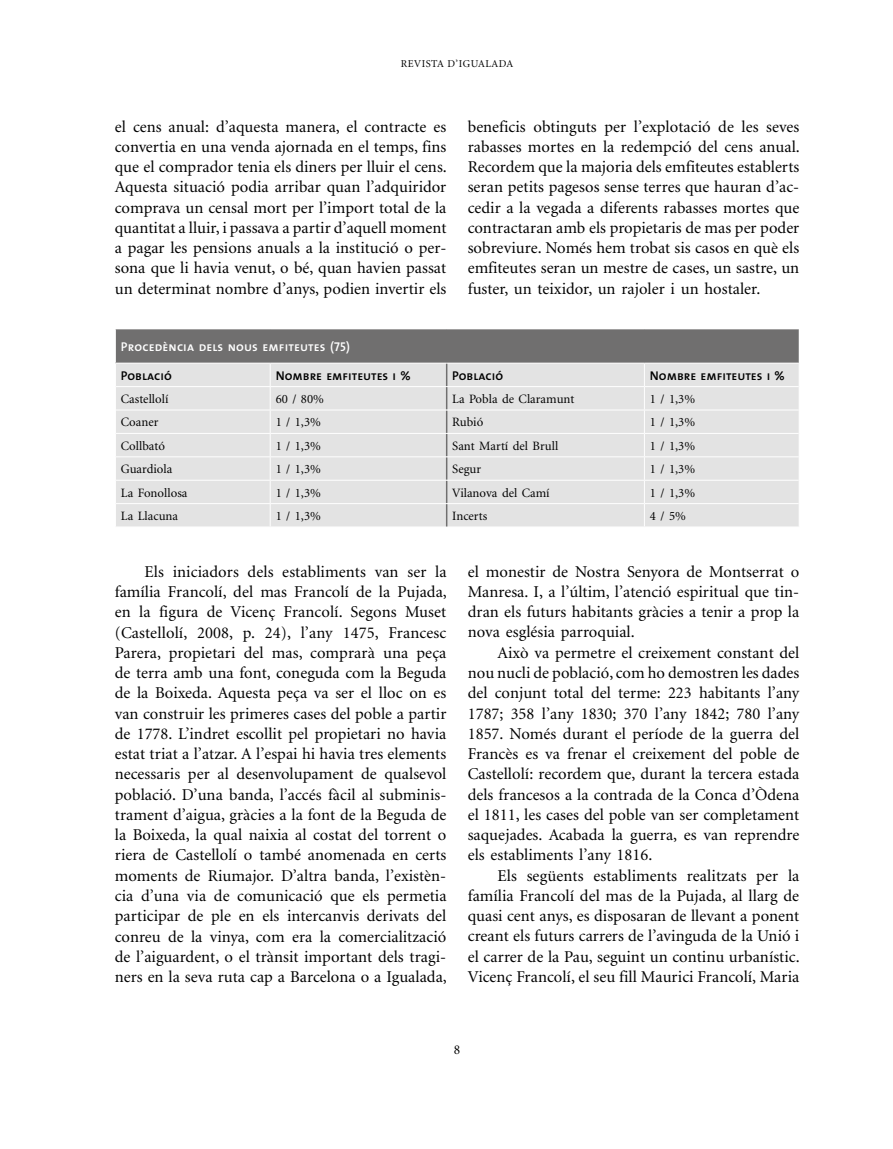
<style>
.page{position:relative;width:893px;height:1149px;background:#fff}
.page>*{position:absolute;margin:0;border:0;box-sizing:border-box;transform-origin:0 0}
.t1{font:16.5px/20.2px "Minion";color:#000;text-align:justify}
.t2{font:13.5px "Minion";color:#000}
.t3{font:12.75px "Minion";color:#000}
.t4{font:12.75px "The Sans Semi Bold Caps";color:#000}
.t5{font:12.75px "The Sans Semi Bold Caps";letter-spacing:.01em;color:#fff}
.t6{font:10.5px "Minion";letter-spacing:.05em;color:#000}
</style>
<div class="page">
<div style="left:115px;top:329px;width:684px;height:34px;background:#706f6f"></div>
<div style="left:116px;top:363px;width:683px;height:163px;background:#e3e3e3"></div>
<hr style="left:115px;top:362px;width:155px;height:1px;background:#fff">
<hr style="left:270px;top:362px;width:177px;height:1px;background:#fff">
<hr style="left:644px;top:362px;width:156px;height:1px;background:#fff">
<hr style="left:447px;top:362px;width:197px;height:1px;background:#fff">
<svg style="left:446px;top:363px;width:1px;height:163px"></svg>
<hr style="left:447px;top:386px;width:197px;height:1px;background:#fff">
<hr style="left:447px;top:409px;width:197px;height:1px;background:#fff">
<hr style="left:447px;top:433px;width:197px;height:1px;background:#fff">
<hr style="left:447px;top:456px;width:197px;height:1px;background:#fff">
<hr style="left:447px;top:479px;width:197px;height:1px;background:#fff">
<hr style="left:447px;top:503px;width:197px;height:1px;background:#fff">
<svg style="left:644px;top:363px;width:1px;height:163px"></svg>
<hr style="left:115px;top:329px;width:1px;height:33px;background:#fff">
<hr style="left:116px;top:386px;width:154px;height:1px;background:#fff">
<hr style="left:270px;top:386px;width:177px;height:1px;background:#fff">
<hr style="left:644px;top:386px;width:155px;height:1px;background:#fff">
<hr style="left:116px;top:409px;width:154px;height:1px;background:#fff">
<hr style="left:270px;top:409px;width:177px;height:1px;background:#fff">
<hr style="left:644px;top:409px;width:155px;height:1px;background:#fff">
<hr style="left:116px;top:433px;width:154px;height:1px;background:#fff">
<hr style="left:270px;top:433px;width:177px;height:1px;background:#fff">
<hr style="left:644px;top:433px;width:155px;height:1px;background:#fff">
<hr style="left:116px;top:456px;width:154px;height:1px;background:#fff">
<hr style="left:270px;top:456px;width:177px;height:1px;background:#fff">
<hr style="left:644px;top:456px;width:155px;height:1px;background:#fff">
<hr style="left:116px;top:479px;width:154px;height:1px;background:#fff">
<hr style="left:270px;top:479px;width:177px;height:1px;background:#fff">
<hr style="left:644px;top:479px;width:155px;height:1px;background:#fff">
<hr style="left:116px;top:503px;width:154px;height:1px;background:#fff">
<hr style="left:270px;top:503px;width:177px;height:1px;background:#fff">
<svg style="left:270px;top:363px;width:1px;height:163px"></svg>
<hr style="left:644px;top:503px;width:155px;height:1px;background:#fff">
<p class="t6" style="left:401px;top:59px;width:114px">REVISTA D’IGUALADA</p>
<p class="t1" style="left:115px;top:117px;width:334px">el cens anual: d’aquesta manera, el contracte es convertia en una venda ajornada en el temps, fins que el comprador tenia els diners per lluir el cens.<br>Aquesta situació podia arribar quan l’adquiridor comprava un censal mort per l’import total de la quantitat a lluir, i passava a partir d’aquell moment a pagar les pensions anuals a la institució o per&shy;sona que li havia venut, o bé, quan havien passat un determinat nombre d’anys, podien invertir els</p>
<p class="t1" style="left:468px;top:117px;width:334px">beneficis obtinguts per l’explotació de les seves rabasses mortes en la redempció del cens anual.<br>Recordem que la majoria dels emfiteutes establerts seran petits pagesos sense terres que hauran d’ac&shy;cedir a la vegada a diferents rabasses mortes que contractaran amb els propietaris de mas per poder sobreviure. Només hem trobat sis casos en què els emfiteutes seran un mestre de cases, un sastre, un fuster, un teixidor, un rajoler i un hostaler.</p>
<p class="t5" style="left:121px;top:335px;width:231px">Procedència dels nous emfiteutes (75)</p>
<p class="t4" style="left:121px;top:364px;width:52px">Població</p>
<p class="t4" style="left:276px;top:364px;width:136px">Nombre emfiteutes i %</p>
<p class="t4" style="left:452px;top:364px;width:52px">Població</p>
<p class="t4" style="left:650px;top:364px;width:136px">Nombre emfiteutes i %</p>
<p class="t3" style="left:121px;top:392px;width:49px">Castellolí</p>
<p class="t3" style="left:276px;top:392px;width:50px">60 / 80%</p>
<p class="t3" style="left:452px;top:392px;width:124px">La Pobla de Claramunt</p>
<p class="t3" style="left:650px;top:392px;width:47px">1 / 1,3%</p>
<p class="t3" style="left:121px;top:416px;width:39px">Coaner</p>
<p class="t3" style="left:276px;top:416px;width:47px">1 / 1,3%</p>
<p class="t3" style="left:452px;top:416px;width:33px">Rubió</p>
<p class="t3" style="left:650px;top:416px;width:47px">1 / 1,3%</p>
<p class="t3" style="left:121px;top:439px;width:46px">Collbató</p>
<p class="t3" style="left:276px;top:439px;width:47px">1 / 1,3%</p>
<p class="t3" style="left:452px;top:439px;width:108px">Sant Martí del Brull</p>
<p class="t3" style="left:650px;top:439px;width:47px">1 / 1,3%</p>
<p class="t3" style="left:121px;top:463px;width:53px">Guardiola</p>
<p class="t3" style="left:276px;top:463px;width:47px">1 / 1,3%</p>
<p class="t3" style="left:452px;top:463px;width:30px">Segur</p>
<p class="t3" style="left:650px;top:463px;width:47px">1 / 1,3%</p>
<p class="t3" style="left:121px;top:486px;width:68px">La Fonollosa</p>
<p class="t3" style="left:276px;top:486px;width:47px">1 / 1,3%</p>
<p class="t3" style="left:452px;top:486px;width:99px">Vilanova del Camí</p>
<p class="t3" style="left:650px;top:486px;width:47px">1 / 1,3%</p>
<p class="t3" style="left:121px;top:509px;width:59px">La Llacuna</p>
<p class="t3" style="left:276px;top:509px;width:47px">1 / 1,3%</p>
<p class="t3" style="left:452px;top:509px;width:37px">Incerts</p>
<p class="t3" style="left:650px;top:509px;width:38px">4 / 5%</p>
<p class="t1" style="left:115px;top:562px;width:334px;text-indent:30px">Els iniciadors dels establiments van ser la família Francolí, del mas Francolí de la Pujada, en la figura de Vicenç Francolí. Segons Muset (Castellolí, 2008, p. 24), l’any 1475, Francesc Parera, propietari del mas, comprarà una peça de terra amb una font, coneguda com la Beguda de la Boixeda. Aquesta peça va ser el lloc on es van construir les primeres cases del poble a partir de 1778. L’indret escollit pel propietari no havia estat triat a l’atzar. A l’espai hi havia tres elements necessaris per al desenvolupament de qualsevol població. D’una banda, l’accés fàcil al subminis&shy;trament d’aigua, gràcies a la font de la Beguda de la Boixeda, la qual naixia al costat del torrent o riera de Castellolí o també anomenada en certs moments de Riumajor. D’altra banda, l’existèn&shy;cia d’una via de comunicació que els permetia participar de ple en els intercanvis derivats del conreu de la vinya, com era la comercialització de l’aiguardent, o el trànsit important dels tragi&shy;ners en la seva ruta cap a Barcelona o a Igualada,</p>
<p class="t1" style="left:468px;top:561px;width:333px">el monestir de Nostra Senyora de Montserrat o Manresa. I, a l’últim, l’atenció espiritual que tin&shy;dran els futurs habitants gràcies a tenir a prop la nova església parroquial.</p>
<p class="t1" style="left:468px;top:642px;width:333px;text-indent:30px">Això va permetre el creixement constant del nou nucli de població, com ho demostren les dades del conjunt total del terme: 223 habitants l’any 1787; 358 l’any 1830; 370 l’any 1842; 780 l’any 1857. Només durant el període de la guerra del Francès es va frenar el creixement del poble de Castellolí: recordem que, durant la tercera estada dels francesos a la contrada de la Conca d’Òdena el 1811, les cases del poble van ser completament saquejades. Acabada la guerra, es van reprendre els establiments l’any 1816.</p>
<p class="t1" style="left:468px;top:865px;width:334px;text-indent:30px">Els següents establiments realitzats per la família Francolí del mas de la Pujada, al llarg de quasi cent anys, es disposaran de llevant a ponent creant els futurs carrers de l’avinguda de la Unió i el carrer de la Pau, seguint un continu urbanístic.<br>Vicenç Francolí, el seu fill Maurici Francolí, Maria</p>
<p class="t2" style="left:454px;top:1042px;width:8px">8</p>
</div>
